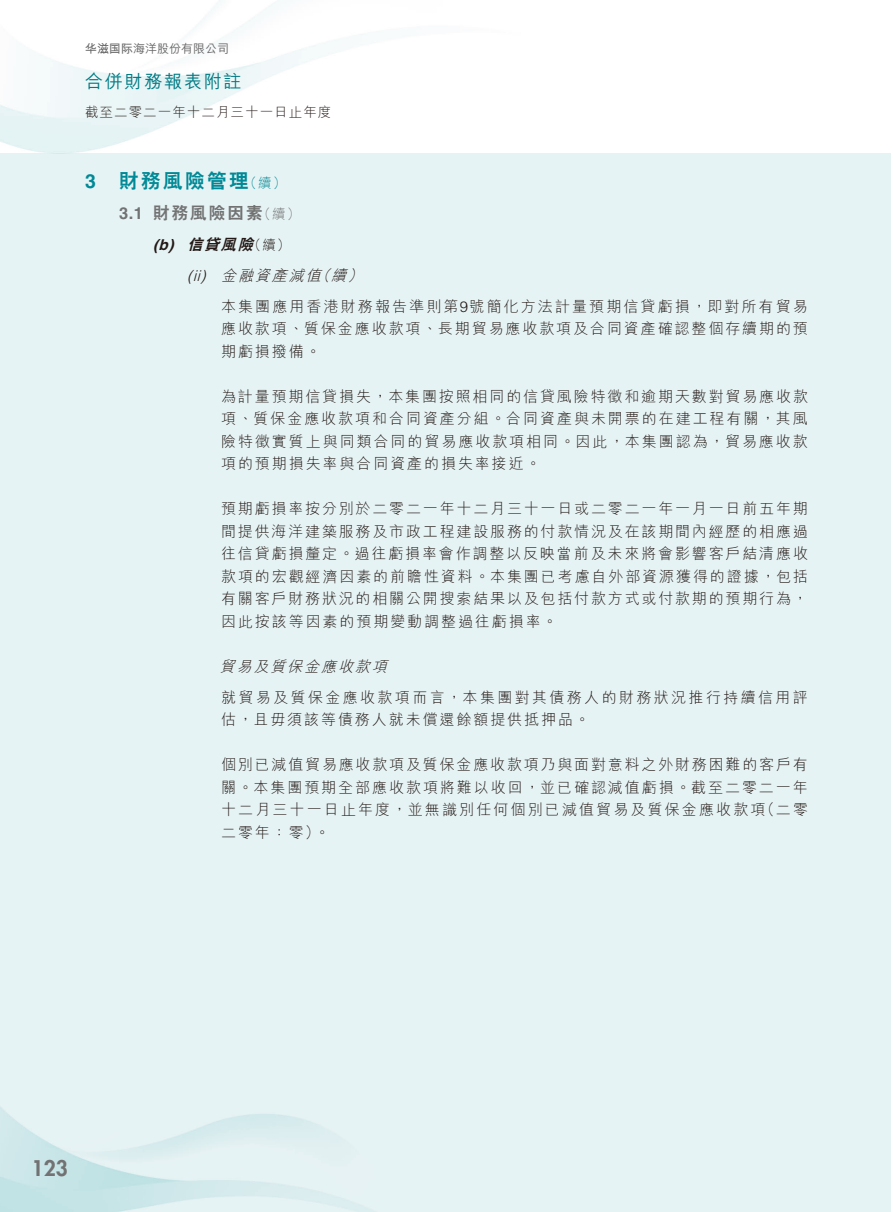
<style>
.page{position:relative;width:893px;height:1212px;background:#fff}
.page>*{position:absolute;margin:0;border:0;box-sizing:border-box;transform-origin:0 0}
.t1{font:800 21px "Futura Std";color:#727272}
.t2{font:800 19.5px "C Hei 2 HK";letter-spacing:.13em;color:#008996}
.t3{font:700 19.5px "Helvetica LT Std";color:#008996}
.t4{font:500 18px "M Hei HK";letter-spacing:.1em;color:#007a84}
.t5{font:800 16.5px "C Hei 2 HK";letter-spacing:.13em;color:#727272}
.t6{font:700 16.5px "Helvetica LT Std";color:#727272}
.t7{font:300 15px/22.5px "M Hei HK";letter-spacing:.13em;color:#231916;text-align:justify}
.t8{font:300 15px/22.5px "M Hei HK";letter-spacing:.16em;color:#231916}
.t9{font:italic 300 15px "M Hei HK";color:#231916}
.t10{font:italic 800 15px "C Hei 2 HK";color:#231916}
.t11{font:italic 300 15px "Helvetica LT Std";color:#231916}
.t12{font:italic 700 15px "Helvetica LT Std";color:#231916}
.t13{font:300 13.5px "M Hei HK";letter-spacing:.08em;color:#231916}
.t14{font:300 13.5px "M Hei HK";color:#008996}
.t15{font:300 13.5px "M Hei HK";color:#727272}
.t16{font:500 12px "M Hei HK";color:#666565}
.s1{font-family:"M Hei HKS";font-weight:700}
.s2{font-family:"Helvetica LT Std"}
</style>
<div class="page">
<div style="left:0;top:153px;width:891px;height:1059px;background:#e6f3f4"></div>
<p class="t16" style="left:85px;top:40px;width:145px"><span class="s1">華滋國際</span>海洋股份有限公司</p>
<p class="t4" style="left:85px;top:69px;width:158px">合併財務報表附註</p>
<p class="t13" style="left:85px;top:105px;width:248px">截至二零二一年十二月三十一日止年度</p>
<h2 class="t3" style="left:85px;top:169px;width:12px">3</h2>
<h2 class="t2" style="left:119px;top:170px;width:131px">財務風險管理</h2>
<p class="t14" style="left:244px;top:176px;width:44px">（續(</p>
<p class="t6" style="left:119px;top:203px;width:25px">3.1</p>
<p class="t5" style="left:153px;top:204px;width:111px">財務風險因素</p>
<p class="t15" style="left:258px;top:207px;width:44px">（續(</p>
<p class="t12" style="left:153px;top:235px;width:21px">b(</p>
<p class="t12" style="left:168px;top:235px;width:11px">)</p>
<p class="t10" style="left:187px;top:236px;width:71px">信貸風險</p>
<p class="t13" style="left:248px;top:238px;width:44px">（續(</p>
<p class="t11" style="left:187px;top:266px;width:25px">()</p>
<p class="t11" style="left:193px;top:266px;width:14px">ii</p>
<p class="t9" style="left:221px;top:267px;width:131px">金融資產減值續</p>
<p class="t9" style="left:315px;top:267px;width:20px">（</p>
<p class="t9" style="left:347px;top:267px;width:20px">(</p>
<p class="t7" style="left:221px;top:295px;width:588px">本集團應用香港財務報告準則第<span class="s2">9</span>號簡化方法計量預期信貸虧損，即對所有貿易應收款項、質保金應收款項、長期貿易應收款項及合同資產確認整個存續期的預期虧損撥備。</p>
<p class="t7" style="left:221px;top:385px;width:588px">為計量預期信貸損失，本集團按照相同的信貸風險特徵和逾期天數對貿易應收款項、質保金應收款項和合同資產分組。合同資產與未開票的在建工程有關，其風險特徵實質上與同類合同的貿易應收款項相同。因此，本集團認為，貿易應收款項的預期損失率與合同資產的損失率接近。</p>
<p class="t7" style="left:221px;top:497px;width:588px">預期虧損率按分別於二零二一年十二月三十一日或二零二一年一月一日前五年期間提供海洋建築服務及市政工程建設服務的付款情況及在該期間內經歷的相應過往信貸虧損釐定。過往虧損率會作調整以反映當前及未來將會影響客戶結清應收款項的宏觀經濟因素的前瞻性資料。本集團已考慮自外部資源獲得的證據，包括有關客戶財務狀況的相關公開搜索結果以及包括付款方式或付款期的預期行為，因此按該等因素的預期變動調整過往虧損率。</p>
<p class="t9" style="left:220px;top:658px;width:173px">貿易及質保金應收款項</p>
<p class="t8" style="left:221px;top:686px;width:588px">就貿易及質保金應收款項而言，本集團對其債務人的財務狀況推行持續信用評估，且毋須該等債務人就未償還餘額提供抵押品。</p>
<p class="t7" style="left:221px;top:753px;width:588px;text-align:right">個別已減值貿易應收款項及質保金應收款項乃與面對意料之外財務困難的客戶有關。本集團預期全部應收款項將難以收回，並已確認減值虧損。截至二零二一年（二零</p>
<p class="t7" style="left:315px;top:798px;width:452px;text-indent:-94px">十二月三十一日止年度，並無識別任何個別已減值貿易及質保金應收款項。</p>
<p class="t7" style="left:221px;top:821px;width:100px">二零年：零(</p>
<h1 class="t1" style="left:31px;top:1154px;width:38px">123</h1>
</div>
